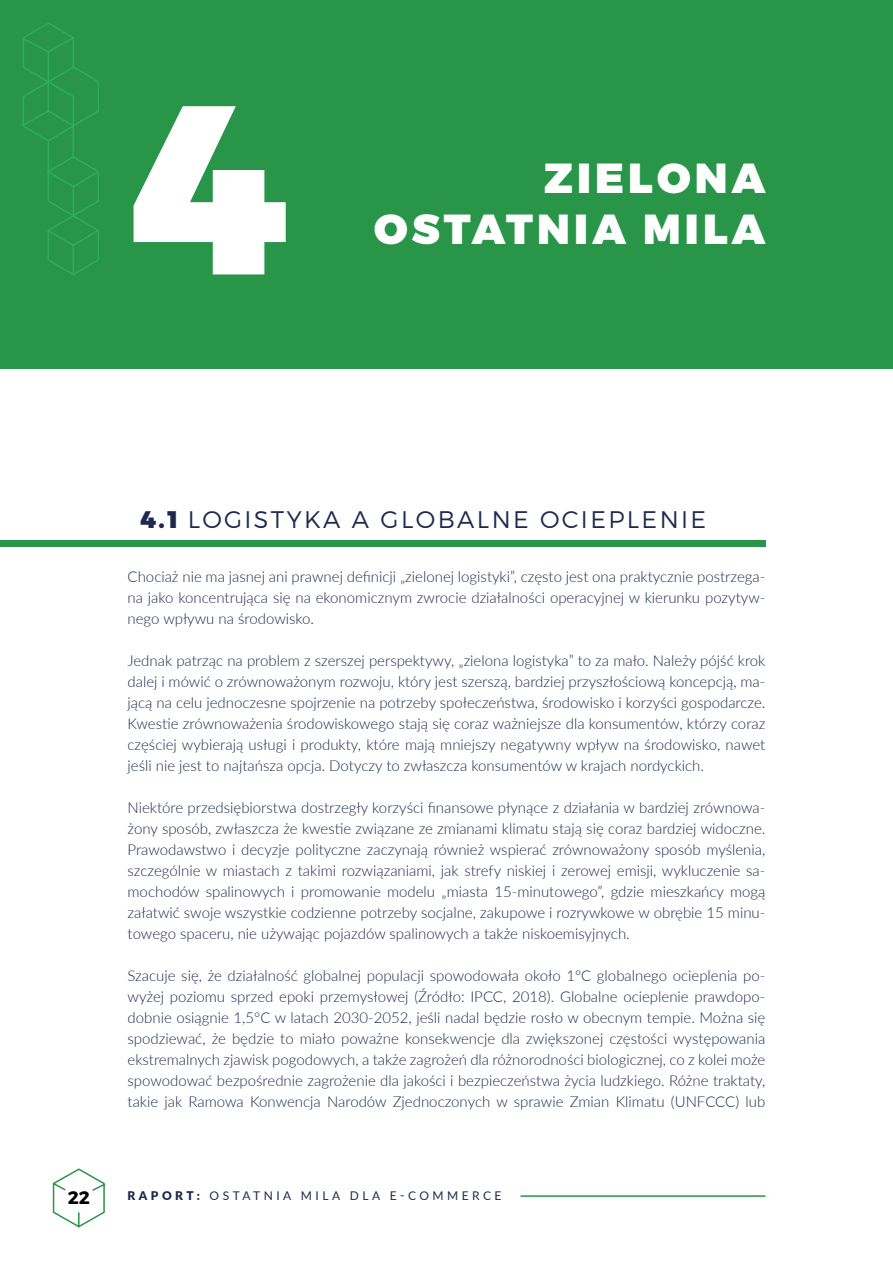
<style>
.page{position:relative;width:893px;height:1263px;background:#fff}
.page>*{position:absolute;margin:0;border:0;box-sizing:border-box;transform-origin:0 0}
.t1{font:900 240px "Montserrat";color:#fff}
.t2{font:900 42px/50.4px "Montserrat";letter-spacing:.1em;color:#fff;text-align:right}
.t3{font:300 24px "Montserrat";letter-spacing:.1em;color:#1e2a4d}
.t4{font:700 18px "Montserrat";color:#000}
.t5{font:300 15px/21px "Lato";color:#1e2a4d;text-align:justify}
.t6{font:12px "Lato";letter-spacing:.29em;color:#1e2a4d}
.s1{font-weight:900}
</style>
<div class="page">
<div style="left:0;top:0;width:893px;height:369px;background:#289548"></div>
<svg style="left:52px;top:1168px;width:53px;height:60px"></svg>
<div style="left:64px;top:1182px;width:29px;height:30px;background:#fff;border-radius:50%"></div>
<div style="left:63px;top:1182px;width:31px;height:30px;border:2px solid #fff;border-radius:50%"></div>
<svg style="left:22px;top:22px;width:77px;height:253px"></svg>
<hr style="left:520px;top:1195px;width:245px;height:2px;background:#289548">
<div style="left:0;top:540px;width:765px;height:6px;background:#289548"></div>
<h1 class="t1" style="left:128px;top:39px;width:161px">4</h1>
<h2 class="t2" style="left:374px;top:155px;width:393px">ZIELONA<br>OSTATNIA MILA</h2>
<h3 class="t3" style="left:140px;top:504px;width:567px"><span class="s1">4.1</span> LOGISTYKA A GLOBALNE OCIEPLENIE</h3>
<p class="t5" style="left:128px;top:565px;width:639px">Chociaż nie ma jasnej ani prawnej definicji „zielonej logistyki”, często jest ona praktycznie postrzega&shy;na jako koncentrująca się na ekonomicznym zwrocie działalności operacyjnej w kierunku pozytyw&shy;nego wpływu na środowisko.</p>
<p class="t5" style="left:128px;top:649px;width:639px">Jednak patrząc na problem z szerszej perspektywy, „zielona logistyka” to za mało. Należy pójść krok dalej i mówić o zrównoważonym rozwoju, który jest szerszą, bardziej przyszłościową koncepcją, ma&shy;jącą na celu jednoczesne spojrzenie na potrzeby społeczeństwa, środowisko i korzyści gospodarcze.<br>Kwestie zrównoważenia środowiskowego stają się coraz ważniejsze dla konsumentów, którzy coraz częściej wybierają usługi i produkty, które mają mniejszy negatywny wpływ na środowisko, nawet jeśli nie jest to najtańsza opcja. Dotyczy to zwłaszcza konsumentów w krajach nordyckich.</p>
<p class="t5" style="left:128px;top:796px;width:639px">Niektóre przedsiębiorstwa dostrzegły korzyści finansowe płynące z działania w bardziej zrównowa&shy;żony sposób, zwłaszcza że kwestie związane ze zmianami klimatu stają się coraz bardziej widoczne.<br>Prawodawstwo i decyzje polityczne zaczynają również wspierać zrównoważony sposób myślenia, szczególnie w miastach z takimi rozwiązaniami, jak strefy niskiej i zerowej emisji, wykluczenie sa&shy;mochodów spalinowych i promowanie modelu „miasta 15-minutowego”, gdzie mieszkańcy mogą załatwić swoje wszystkie codzienne potrzeby socjalne, zakupowe i rozrywkowe w obrębie 15 minu&shy;towego spaceru, nie używając pojazdów spalinowych a także niskoemisyjnych.</p>
<p class="t5" style="left:128px;top:964px;width:639px">Szacuje się, że działalność globalnej populacji spowodowała około 1°C globalnego ocieplenia po&shy;wyżej poziomu sprzed epoki przemysłowej (Źródło: IPCC, 2018). Globalne ocieplenie prawdopo&shy;dobnie osiągnie 1,5°C w latach 2030-2052, jeśli nadal będzie rosło w obecnym tempie. Można się spodziewać, że będzie to miało poważne konsekwencje dla zwiększonej częstości występowania ekstremalnych zjawisk pogodowych, a także zagrożeń dla różnorodności biologicznej, co z kolei może spowodować bezpośrednie zagrożenie dla jakości i bezpieczeństwa życia ludzkiego. Różne traktaty, takie jak Ramowa Konwencja Narodów Zjednoczonych w sprawie Zmian Klimatu (UNFCCC) lub</p>
<p class="t4" style="left:68px;top:1186px;width:24px">22</p>
<p class="t6" style="left:128px;top:1187px;width:375px"><span class="s1">RAPORT:</span> OSTATNIA MILA DLA E-COMMERCE</p>
</div>
